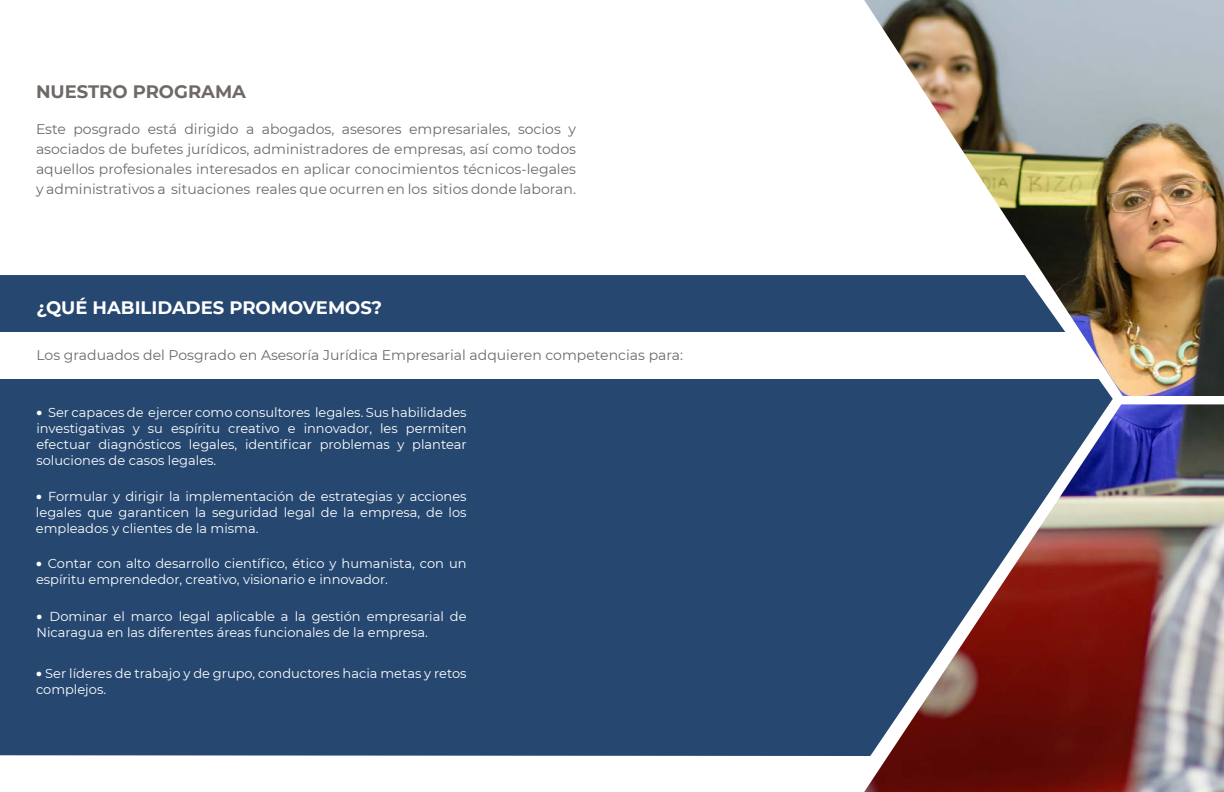
<style>
.page{position:relative;width:1224px;height:792px;background:#fff}
.page>*{position:absolute;margin:0;border:0;box-sizing:border-box;transform-origin:0 0}
.t1{font:700 18px "Montserrat";color:#fff}
.t2{font:700 18px "Montserrat";color:#6e6966}
.t3{font:14px/20px "Montserrat";color:#6e6966;text-align:justify}
.t4{font:13px/16px "Montserrat";color:#fff}
.s1{font-weight:900;font-size:14px}
</style>
<div class="page">
<div style="left:0;top:275px;width:1113px;height:481px;background:#264770"></div>
<div style="left:0;top:332px;width:1122px;height:47px;background:#fff"></div>
<img style="left:864px;top:0;width:360px;height:396px">
<img style="left:864px;top:404px;width:360px;height:388px">
<h1 class="t2" style="left:36px;top:78px;width:212px">NUESTRO PROGRAMA</h1>
<p class="t3" style="left:36px;top:119px;width:542px">Este posgrado está dirigido a abogados, asesores empresariales, socios y asociados de bufetes jurídicos, administradores de empresas, así como todos aquellos profesionales interesados en aplicar conocimientos técnicos-legales y administrativos a situaciones reales que ocurren en los sitios donde laboran.</p>
<h1 class="t1" style="left:36px;top:295px;width:347px">¿QUÉ HABILIDADES PROMOVEMOS?</h1>
<p class="t3" style="left:36px;top:345px;width:648px">Los graduados del Posgrado en Asesoría Jurídica Empresarial adquieren competencias para:</p>
<p class="t4" style="left:36px;top:404px;width:432px;text-align:justify"><span class="s1">•</span> Ser capaces de ejercer como consultores legales. Sus habilidades investigativas y su espíritu creativo e innovador, les permiten efectuar diagnósticos legales, identificar problemas y plantear soluciones de casos legales.</p>
<p class="t4" style="left:36px;top:488px;width:432px;text-align:justify"><span class="s1">•</span> Formular y dirigir la implementación de estrategias y acciones legales que garanticen la seguridad legal de la empresa, de los empleados y clientes de la misma.</p>
<p class="t4" style="left:36px;top:554px;width:432px"><span class="s1">•</span> Contar con alto desarrollo científico, ético y humanista, con un espíritu emprendedor, creativo, visionario e innovador.</p>
<p class="t4" style="left:36px;top:608px;width:432px"><span class="s1">•</span> Dominar el marco legal aplicable a la gestión empresarial de<br>Nicaragua en las diferentes áreas funcionales de la empresa.</p>
<p class="t4" style="left:36px;top:665px;width:432px"><span class="s1">•</span> Ser líderes de trabajo y de grupo, conductores hacia metas y retos complejos.</p>
</div>
